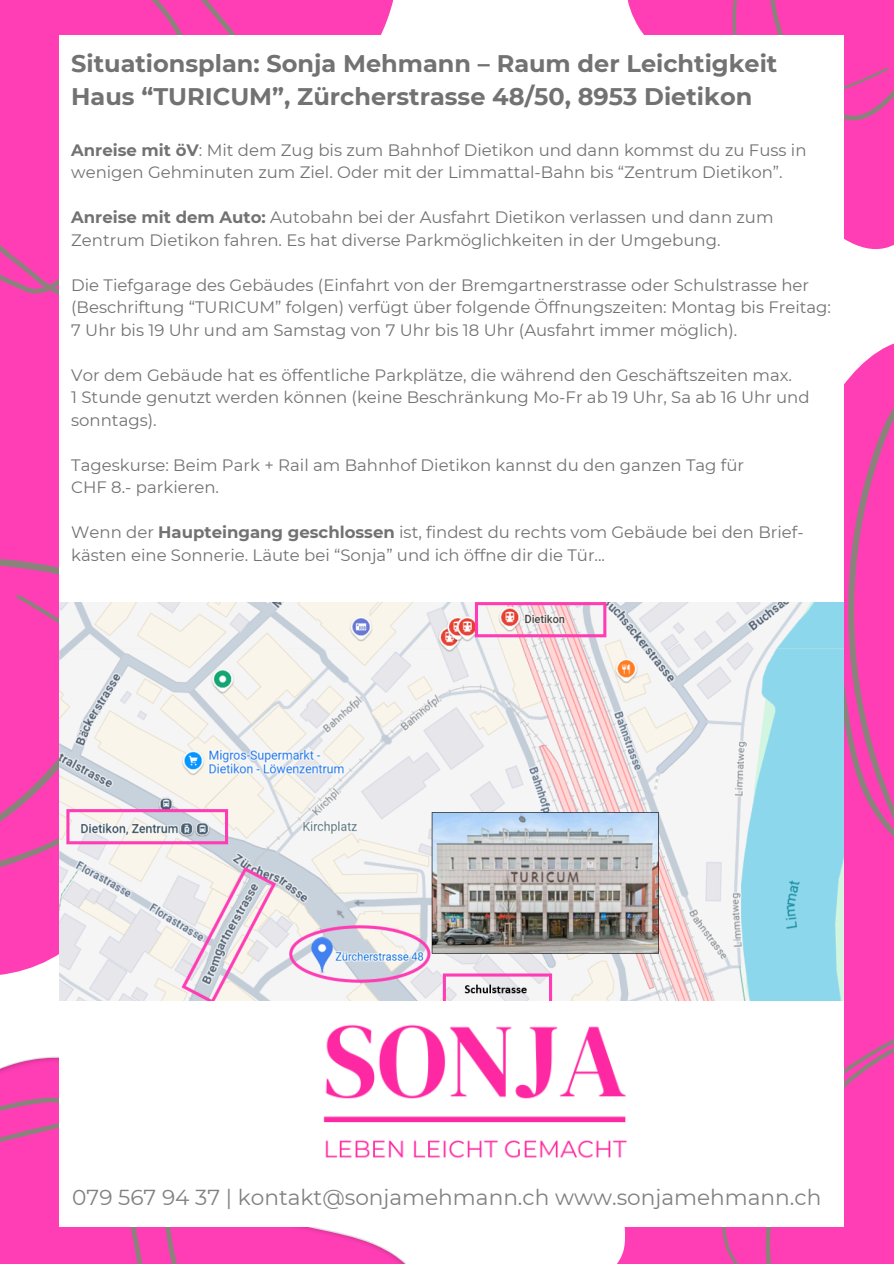
<style>
.page{position:relative;width:894px;height:1264px;background:#fff}
.page>*{position:absolute;margin:0;border:0;box-sizing:border-box;transform-origin:0 0}
.t1{font:700 24px/32.7px "Montserrat";color:#727272}
.t2{font:21.6px "Montserrat";color:#818181}
.t3{font:16.5px/22.5px "Montserrat";color:#727272}
.s1{font-weight:700}
</style>
<div class="page">
<div style="left:617px;top:1227px;width:97px;height:36px;background:#ff3eb5"></div>
<svg style="left:627px;top:0;width:266px;height:250px;fill:#ff3eb5"></svg>
<div style="left:843px;top:953px;width:50px;height:57px;background:#ff3eb5"></div>
<svg style="left:299px;top:0;width:95px;height:35px;fill:#ff3eb5"></svg>
<img style="left:221px;top:1227px;width:185px;height:36px">
<svg style="left:714px;top:1010px;width:179px;height:253px;fill:#ff3eb5"></svg>
<div style="left:0;top:0;width:299px;height:345px;background:#ff3eb5"></div>
<svg style="left:0;top:1068px;width:221px;height:195px"></svg>
<svg style="left:640px;top:0;width:253px;height:162px"></svg>
<svg style="left:843px;top:344px;width:50px;height:609px;fill:#ff3eb5"></svg>
<svg style="left:0;top:378px;width:60px;height:690px;fill:#ff3eb5"></svg>
<div style="left:60px;top:36px;width:783px;height:1190px;background:#fff"></div>
<img style="left:323px;top:1000px;width:320px;height:158px">
<img style="left:60px;top:602px;width:783px;height:398px">
<h1 class="t1" style="left:71px;top:47px;width:707px">Situationsplan: Sonja Mehmann – Raum der Leichtigkeit<br>Haus “TURICUM”, Zürcherstrasse 48/50, 8953 Dietikon</h1>
<p class="t3" style="left:71px;top:138px;width:736px"><span class="s1">Anreise mit öV</span>: Mit dem Zug bis zum Bahnhof Dietikon und dann kommst du zu Fuss in wenigen Gehminuten zum Ziel. Oder mit der Limmattal-Bahn bis “Zentrum Dietikon”.</p>
<p class="t3" style="left:71px;top:206px;width:703px"><span class="s1">Anreise mit dem Auto:</span> Autobahn bei der Ausfahrt Dietikon verlassen und dann zum<br>Zentrum Dietikon fahren. Es hat diverse Parkmöglichkeiten in der Umgebung.</p>
<p class="t3" style="left:71px;top:273px;width:761px">Die Tiefgarage des Gebäudes (Einfahrt von der Bremgartnerstrasse oder Schulstrasse her (Beschriftung “TURICUM” folgen) verfügt über folgende Öffnungszeiten: Montag bis Freitag:<br>7 Uhr bis 19 Uhr und am Samstag von 7 Uhr bis 18 Uhr (Ausfahrt immer möglich).</p>
<p class="t3" style="left:71px;top:363px;width:722px">Vor dem Gebäude hat es öffentliche Parkplätze, die während den Geschäftszeiten max.</p>
<p class="t3" style="left:71px;top:386px;width:739px">1 Stunde genutzt werden können (keine Beschränkung Mo-Fr ab 19 Uhr, Sa ab 16 Uhr und sonntags).</p>
<p class="t3" style="left:71px;top:453px;width:674px">Tageskurse: Beim Park + Rail am Bahnhof Dietikon kannst du den ganzen Tag für</p>
<p class="t3" style="left:71px;top:476px;width:149px">CHF 8.- parkieren.</p>
<p class="t3" style="left:71px;top:521px;width:733px">Wenn der <span class="s1">Haupteingang geschlossen</span> ist, findest du rechts vom Gebäude bei den Brief-</p>
<p class="t3" style="left:71px;top:543px;width:535px">kästen eine Sonnerie. Läute bei “Sonja” und ich öffne dir die Tür...</p>
<p class="t2" style="left:72px;top:1184px;width:750px">079 567 94 37 | kontakt@sonjamehmann.ch www.sonjamehmann.ch</p>
</div>
